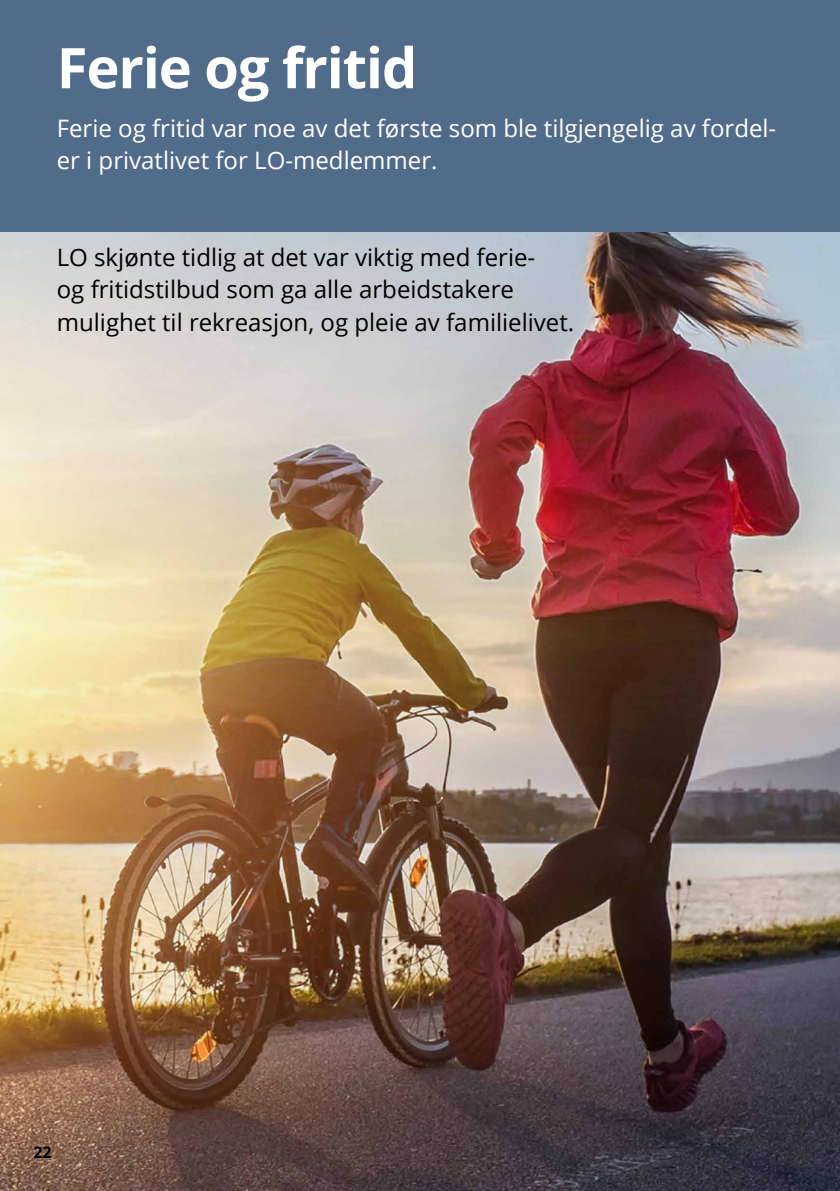
<style>
.page{position:relative;width:840px;height:1191px;background:#fff}
.page>*{position:absolute;margin:0;border:0;box-sizing:border-box;transform-origin:0 0}
.t1{font:700 56px "Open Sans";letter-spacing:-.02em;color:#fff}
.t2{font:24px/32px "Open Sans";color:#000}
.t3{font:24px/32px "Open Sans";color:#fff}
.t4{font:700 16px "Open Sans";color:#000}
</style>
<div class="page">
<div style="left:0;top:0;width:839px;height:232px;background:#516c8a"></div>
<img style="left:0;top:232px;width:839px;height:959px">
<h1 class="t1" style="left:57px;top:28px;width:362px">Ferie og fritid</h1>
<p class="t3" style="left:57px;top:112px;width:720px">Ferie og fritid var noe av det første som ble tilgjengelig av fordel&shy;er i privatlivet for LO-medlemmer.</p>
<p class="t2" style="left:57px;top:241px;width:518px">LO skjønte tidlig at det var viktig med ferie-<br>og fritidstilbud som ga alle arbeidstakere mulighet til rekreasjon, og pleie av familielivet.</p>
<p class="t4" style="left:33px;top:1140px;width:20px">22</p>
</div>
